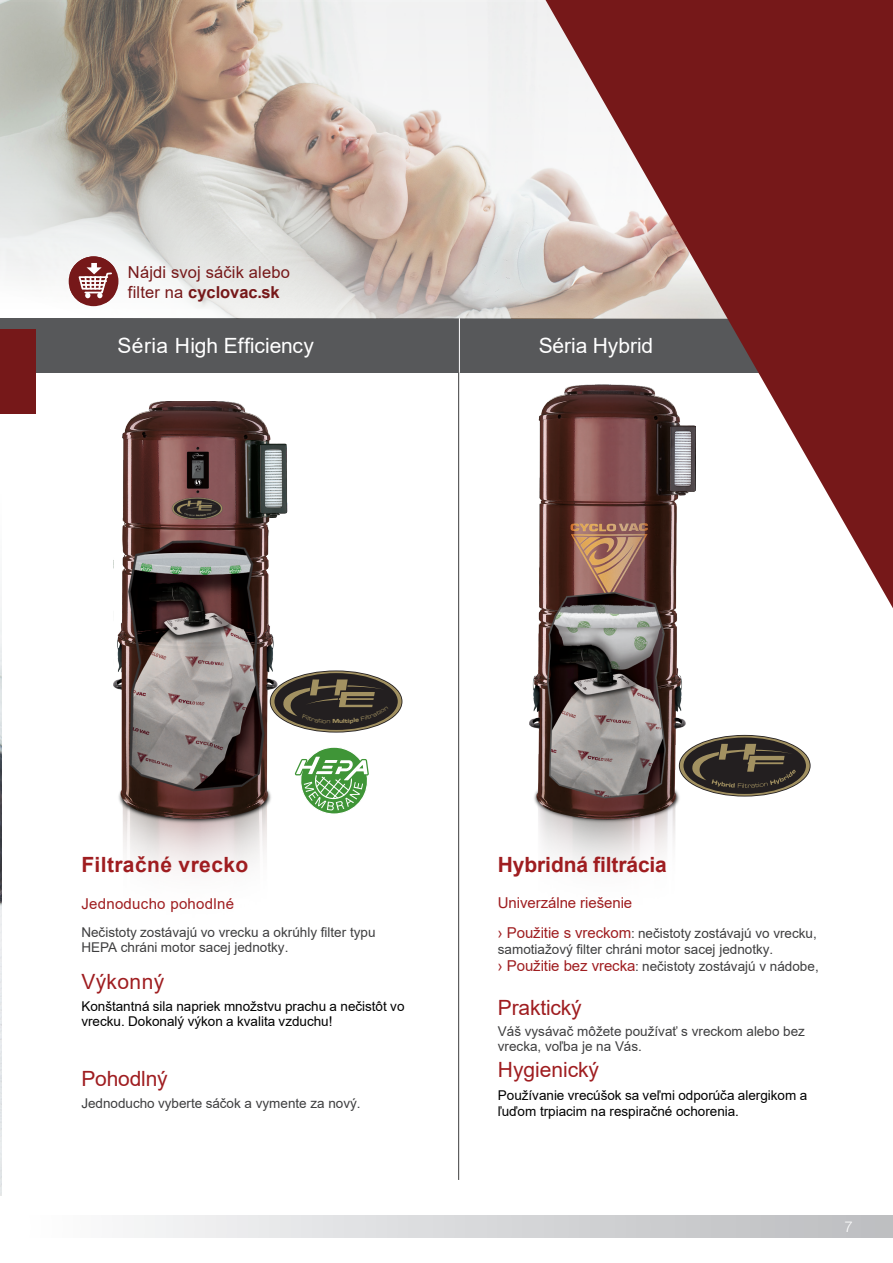
<style>
.page{position:relative;width:893px;height:1263px;background:#fff}
.page>*{position:absolute;margin:0;border:0;box-sizing:border-box;transform-origin:0 0}
.Page_Title{font:21px "Arial";color:#fff}
.texte_left{font:21px "Arial";color:#9f1d20}
.SousTitre_Fr-En{font:700 21px "Arial";letter-spacing:-.005em;color:#9f1d20}
.SousTitre_Fr-En-2{font:700 21px "Arial";letter-spacing:.02em;color:#9f1d20}
.SousTitre_Fr-En-3{font:21px "Arial";letter-spacing:-.005em;color:#9f1d20}
.SousTitre_Fr-En-4{font:21px "Arial";letter-spacing:.02em;color:#9f1d20}
.Page_Title-2{font:16.5px/19.8px "Arial";letter-spacing:.01em;color:#761819}
.SousTitre_Fr-En-5{font:15px "Arial";letter-spacing:.02em;color:#9f1d20}
.SousTitre_Fr-En-6{font:15px "Arial";letter-spacing:-.005em;color:#9f1d20}
.t1{font:300 15px "Helvetica Neue LT Std";color:#fff}
.texte_left-2{font:13.5px/15px "Arial";color:#3e3e3f}
.texte_left-3{font:13.5px/16.2px "Arial";color:#000}
.SousTitre_Fr-En-7{font:13.5px/16.5px "Arial";color:#3e3e3f}
.t2{font:5.55px "Eurostile LT Std Bold Ex 2";color:#a29161;scale:.92 1}
.s1{font-weight:700}
.s2{font-size:13.5px;color:#761819}
.s3{font-size:15px;color:#9f1d20}
</style>
<div class="page">
<img style="left:0;top:595px;width:1px;height:600px">
<div style="left:0;top:319px;width:893px;height:54px;background:#57585a"></div>
<img style="left:534px;top:730px;width:146px;height:138px">
<img style="left:113px;top:402px;width:174px;height:469px">
<hr style="left:458px;top:373px;width:1px;height:807px;background:#3e3e3f">
<hr style="left:459px;top:317px;width:1px;height:56px;background:#fff">
<img style="left:0;top:0;width:523px;height:319px">
<div style="left:69px;top:256px;width:49px;height:50px;background:#761819;border-radius:50%"></div>
<svg style="left:69px;top:256px;width:46px;height:47px"></svg>
<svg style="left:680px;top:736px;width:130px;height:60px"></svg>
<svg style="left:295px;top:747px;width:74px;height:67px"></svg>
<div style="left:0;top:1216px;width:893px;height:21px;background:linear-gradient(to right,#fefeff,#babbbe)"></div>
<svg style="left:523px;top:0;width:370px;height:730px"></svg>
<hr style="left:0;top:241px;width:1px;height:84px;background:#761819">
<div style="left:0;top:329px;width:35px;height:85px;background:#761819"></div>
<svg style="left:271px;top:671px;width:131px;height:61px"></svg>
<p class="Page_Title-2" style="left:128px;top:263px;width:163px">Nájdi svoj sáčik alebo filter na <span class="s1">cyclovac.sk</span></p>
<p class="Page_Title" style="left:117px;top:335px;width:198px">Séria High Efficiency</p>
<p class="Page_Title" style="left:539px;top:335px;width:116px">Séria Hybrid</p>
<p class="t2" style="left:333px;top:717px;width:9px">M</p>
<p class="SousTitre_Fr-En-2" style="left:81px;top:854px;width:168px">Filtračné vrecko</p>
<p class="SousTitre_Fr-En-5" style="left:81px;top:896px;width:175px">Jednoducho pohodlné<span class="s2">ifffs</span></p>
<p class="texte_left-2" style="left:81px;top:925px;width:296px">Nečistoty zostávajú vo vrecku a okrúhly filter typu<br>HEPA chráni motor sacej jednotky.</p>
<p class="SousTitre_Fr-En-4" style="left:81px;top:971px;width:84px">Výkonný</p>
<p class="texte_left-3" style="left:81px;top:999px;width:325px;line-height:15px">Konštantná sila napriek množstvu prachu a nečistôt vo vrecku. Dokonalý výkon a kvalita vzduchu!</p>
<p class="texte_left" style="left:81px;top:1068px;width:88px">Pohodlný</p>
<p class="texte_left-2" style="left:81px;top:1096px;width:281px">Jednoducho vyberte sáčok a vymente za nový.</p>
<p class="SousTitre_Fr-En" style="left:498px;top:854px;width:171px">Hybridná filtrácia</p>
<p class="SousTitre_Fr-En-6" style="left:498px;top:896px;width:136px">Univerzálne riešenie</p>
<p class="SousTitre_Fr-En-7" style="left:498px;top:926px;width:322px"><span class="s3">› Použitie s vreckom</span>: nečistoty zostávajú vo vrecku, samotiažový filter chráni motor sacej jednotky.<br><span class="s3">› Použitie bez vrecka</span>: nečistoty zostávajú v nádobe,</p>
<p class="SousTitre_Fr-En-3" style="left:498px;top:997px;width:85px">Praktický</p>
<p class="texte_left-2" style="left:498px;top:1025px;width:309px">Váš vysávač môžete používať s vreckom alebo bez vrecka, voľba je na Vás.</p>
<p class="texte_left" style="left:498px;top:1059px;width:103px">Hygienický</p>
<p class="texte_left-3" style="left:498px;top:1088px;width:311px">Používanie vrecúšok sa veľmi odporúča alergikom a ľuďom trpiacim na respiračné ochorenia.</p>
<p class="t1" style="left:844px;top:1217px;width:10px">7</p>
</div>
